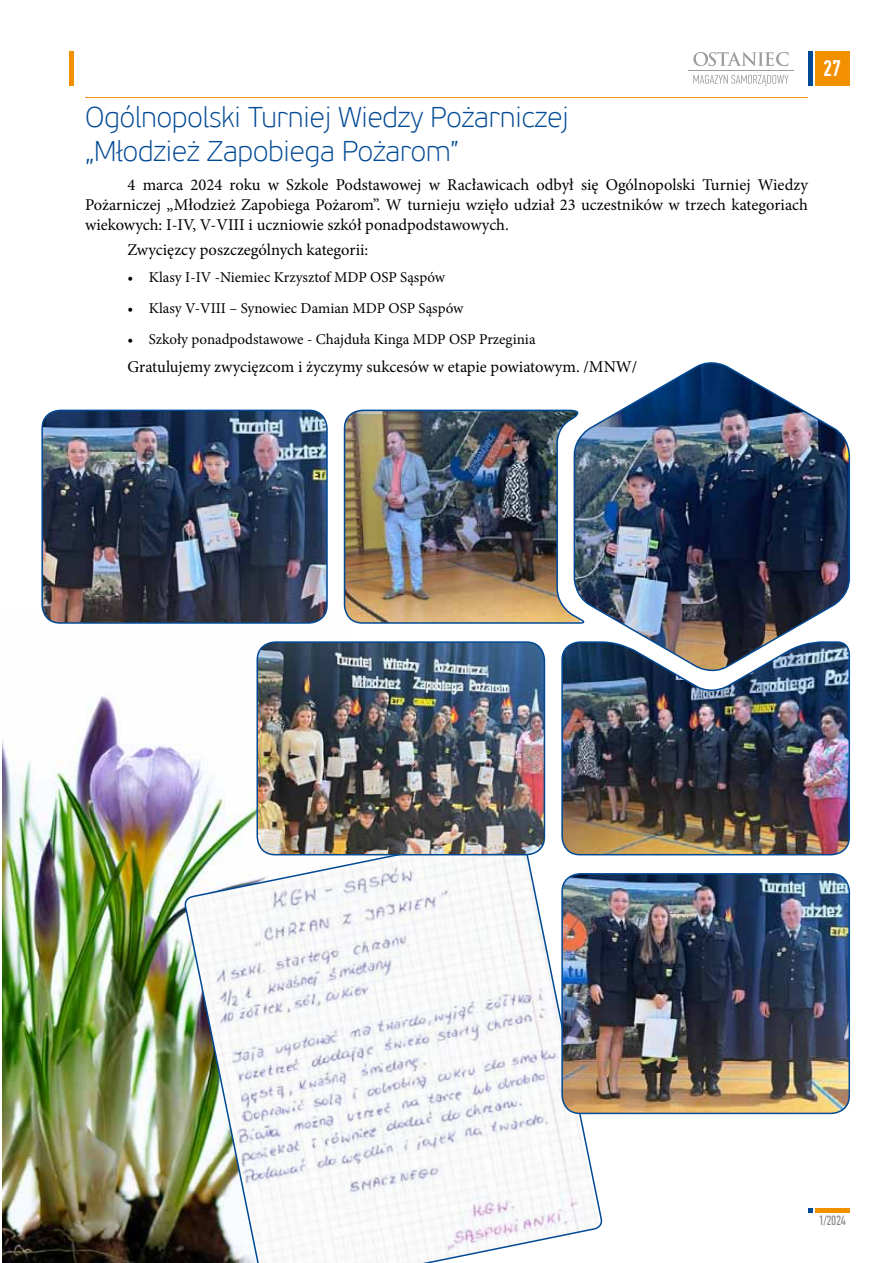
<style>
.page{position:relative;width:893px;height:1263px;background:#fff}
.page>*{position:absolute;margin:0;border:0;box-sizing:border-box;transform-origin:0 0}
.t1{font:100 28.5px/34.2px "PF Beau Sans Pro";color:#004994}
.t2{font:500 22.5px "PF Din Text Comp Pro";color:#fff}
.t3{font:16.5px/19.8px "Minion Pro";color:#000;text-align:justify}
.t4{font:15px "Minion Pro";color:#000}
.t5{font:13.5px "PF Din Text Comp Pro";color:#878787}
</style>
<div class="page">
<hr style="left:70px;top:51px;width:4px;height:34px;background:#f39000">
<hr style="left:808px;top:51px;width:4px;height:34px;background:#004994">
<div style="left:815px;top:51px;width:34px;height:34px;background:#f39000"></div>
<svg style="left:693px;top:75px;width:96px;height:11px"></svg>
<svg style="left:693px;top:52px;width:96px;height:14px"></svg>
<hr style="left:689px;top:70px;width:105px;height:1px;background:#9d9d9c">
<svg style="left:808px;top:1208px;width:4px;height:4px"></svg>
<hr style="left:815px;top:1208px;width:34px;height:4px;background:#f39000">
<img style="left:2px;top:610px;width:326px;height:653px">
<svg style="left:184px;top:823px;width:419px;height:440px"></svg>
<hr style="left:85px;top:97px;width:723px;height:1px;background:#f39000">
<img style="left:587px;top:362px;width:264px;height:279px">
<img style="left:42px;top:410px;width:285px;height:213px">
<div style="left:41px;top:410px;width:287px;height:214px;border:2px solid #004994;border-radius:18px"></div>
<img style="left:257px;top:642px;width:287px;height:213px">
<div style="left:256px;top:641px;width:289px;height:214px;border:2px solid #004994;border-radius:18px"></div>
<img style="left:343px;top:409px;width:244px;height:215px">
<img style="left:561px;top:641px;width:290px;height:215px">
<img style="left:562px;top:874px;width:287px;height:239px">
<div style="left:561px;top:873px;width:289px;height:241px;border:2px solid #004994;border-radius:18px"></div>
<h1 class="t1" style="left:85px;top:100px;width:485px">Ogólnopolski Turniej Wiedzy Pożarniczej „Młodzież Zapobiega Pożarom”</h1>
<p class="t3" style="left:85px;top:175px;width:724px;text-indent:43px">4 marca 2024 roku w Szkole Podstawowej w Racławicach odbył się Ogólnopolski Turniej Wiedzy Pożarniczej „Młodzież Zapobiega Pożarom”. W turnieju wzięło udział 23 uczestników w trzech kategoriach wiekowych: I-IV, V-VIII i uczniowie szkół ponadpodstawowych.</p>
<p class="t3" style="left:128px;top:240px;width:242px">Zwycięzcy poszczególnych kategorii:</p>
<p class="t4" style="left:128px;top:267px;width:319px">• Klasy I-IV -Niemiec Krzysztof MDP OSP Sąspów</p>
<p class="t4" style="left:128px;top:298px;width:337px">• Klasy V-VIII – Synowiec Damian MDP OSP Sąspów</p>
<p class="t4" style="left:128px;top:329px;width:410px">• Szkoły ponadpodstawowe - Chajduła Kinga MDP OSP Przeginia</p>
<p class="t3" style="left:128px;top:357px;width:511px">Gratulujemy zwycięzcom i życzymy sukcesów w etapie powiatowym. /MNW/</p>
<h2 class="t2" style="left:823px;top:55px;width:20px">27</h2>
<p class="t5" style="left:819px;top:1212px;width:29px">1/2024</p>
</div>
